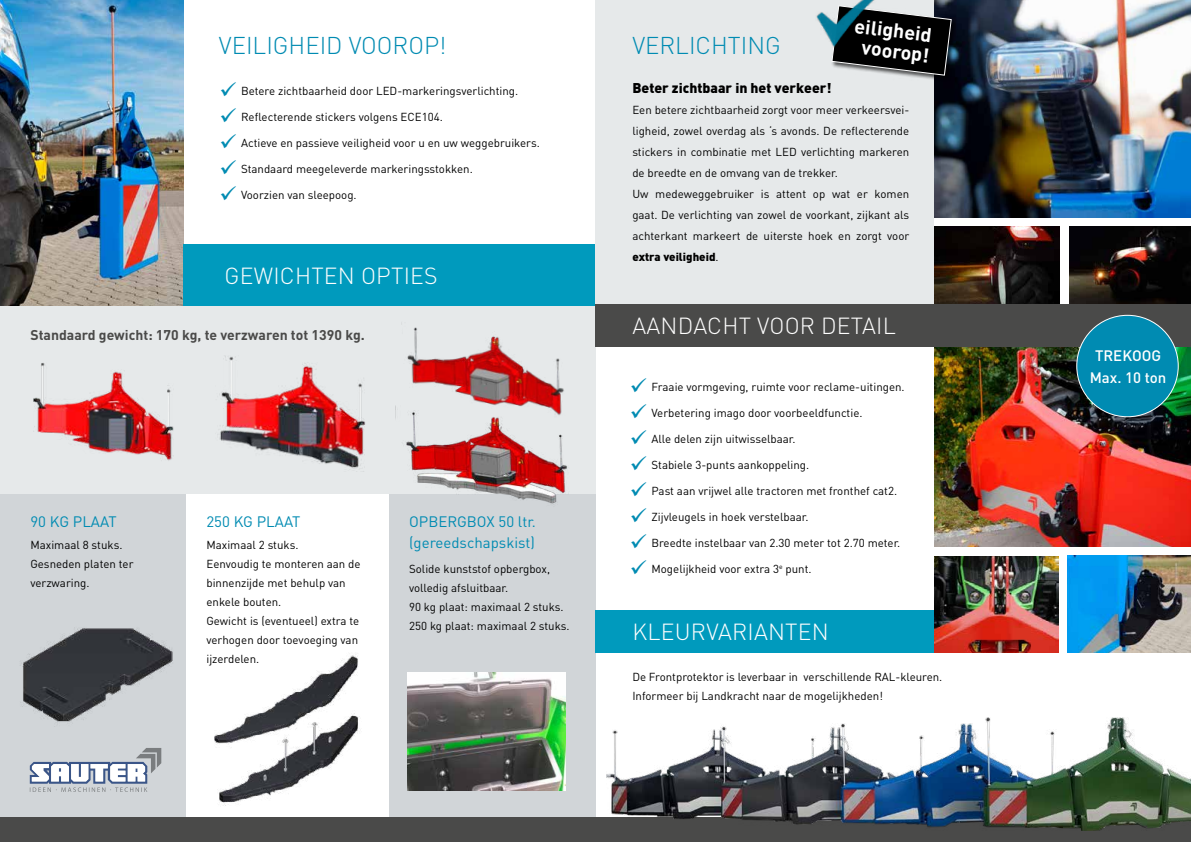
<style>
.page{position:relative;width:1191px;height:842px;background:#fff}
.page>*{position:absolute;margin:0;border:0;box-sizing:border-box;transform-origin:0 0}
.t1{font:300 24px "DIN Pro";color:#008bb2}
.t2{font:300 23px "DIN Pro";letter-spacing:.01em;color:#fff}
.t3{font:700 19.7px/20.5px "DIN Pro";color:#fff;text-align:center}
.t4{font:15px/21px "DIN Pro";color:#008bb2}
.t5{font:500 15px/22px "DIN Pro";color:#fff;text-align:center}
.t6{font:700 14px "DIN Pro";color:#4a4a49}
.t7{font:900 14px "DIN Pro";color:#000}
.t8{font:11.5px/19px "DIN Pro";color:#000}
.s1{color:#008bb2}
.s2{font-weight:900}
</style>
<div class="page">
<div style="left:389px;top:493px;width:206px;height:349px;background:#d1d5d8"></div>
<div style="left:0;top:493px;width:185px;height:334px;background:#d1d5d8"></div>
<div style="left:0;top:818px;width:1191px;height:24px;background:#4a4a49"></div>
<div style="left:595px;top:0;width:339px;height:305px;background:#e6e9ea"></div>
<div style="left:0;top:265px;width:595px;height:228px;background:#e6e9ea"></div>
<img style="left:0;top:0;width:184px;height:306px">
<img style="left:934px;top:226px;width:125px;height:79px">
<img style="left:1069px;top:226px;width:122px;height:79px">
<img style="left:934px;top:0;width:257px;height:217px">
<img style="left:408px;top:672px;width:157px;height:118px">
<img style="left:21px;top:628px;width:152px;height:94px">
<img style="left:934px;top:347px;width:257px;height:199px">
<img style="left:1067px;top:555px;width:124px;height:98px">
<img style="left:934px;top:556px;width:124px;height:97px">
<div style="left:184px;top:244px;width:411px;height:62px;background:#009abd"></div>
<div style="left:595px;top:305px;width:596px;height:42px;background:#4a4a49"></div>
<div style="left:595px;top:610px;width:339px;height:43px;background:#009abd"></div>
<img style="left:33px;top:363px;width:141px;height:98px">
<img style="left:217px;top:356px;width:148px;height:116px">
<img style="left:401px;top:323px;width:163px;height:83px">
<img style="left:395px;top:406px;width:182px;height:98px">
<img style="left:606px;top:717px;width:585px;height:113px">
<div style="left:1076px;top:315px;width:102px;height:102px;background:#008bb2;border-radius:50%"></div>
<div style="left:831px;top:5px;width:127px;height:77px;background:#000;opacity:.66"></div>
<svg style="left:831px;top:5px;width:121px;height:71px;background:#343637"></svg>
<img style="left:816px;top:0;width:66px;height:55px">
<svg style="left:30px;top:748px;width:131px;height:44px"></svg>
<img style="left:268px;top:654px;width:90px;height:56px">
<img style="left:214px;top:710px;width:146px;height:96px">
<h1 class="t1" style="left:219px;top:29px;width:229px">VEILIGHEID VOOROP!</h1>
<h1 class="t1" style="left:632px;top:29px;width:150px">VERLICHTING</h1>
<h3 class="t3" style="left:856px;top:15px;width:79px;rotate:7deg">eiligheid voorop!</h3>
<p class="t8" style="left:219px;top:81px;width:300px"><span class="s1">✓</span> Betere zichtbaarheid door LED-markeringsverlichting.</p>
<p class="t8" style="left:219px;top:107px;width:225px"><span class="s1">✓</span> Reflecterende stickers volgens ECE104.</p>
<p class="t8" style="left:219px;top:133px;width:322px"><span class="s1">✓</span> Actieve en passieve veiligheid voor u en uw weggebruikers.</p>
<p class="t8" style="left:219px;top:159px;width:255px"><span class="s1">✓</span> Standaard meegeleverde markeringsstokken.</p>
<p class="t8" style="left:219px;top:185px;width:139px"><span class="s1">✓</span> Voorzien van sleepoog.</p>
<h2 class="t2" style="left:225px;top:260px;width:214px">GEWICHTEN OPTIES</h2>
<p class="t6" style="left:30px;top:325px;width:336px">Standaard gewicht: 170 kg, te verzwaren tot 1390 kg.</p>
<h3 class="t4" style="left:30px;top:510px;width:88px">90 KG PLAAT</h3>
<h3 class="t4" style="left:206px;top:510px;width:96px">250 KG PLAAT</h3>
<h3 class="t4" style="left:409px;top:510px;width:128px">OPBERGBOX 50 ltr. (gereedschapskist)</h3>
<p class="t8" style="left:30px;top:535px;width:105px">Maximaal 8 stuks.<br>Gesneden platen ter verzwaring.</p>
<p class="t8" style="left:206px;top:535px;width:156px">Maximaal 2 stuks.<br>Eenvoudig te monteren aan de binnenzijde met behulp van enkele bouten.<br>Gewicht is (eventueel) extra te verhogen door toevoeging van ijzerdelen.</p>
<p class="t8" style="left:409px;top:559px;width:162px">Solide kunststof opbergbox, volledig afsluitbaar.<br>90 kg plaat: maximaal 2 stuks.<br>250 kg plaat: maximaal 2 stuks.</p>
<p class="t7" style="left:632px;top:78px;width:201px">Beter zichtbaar in het verkeer!</p>
<p class="t8" style="left:632px;top:99px;width:278px;line-height:21px">Een betere zichtbaarheid zorgt voor meer verkeersvei&shy;ligheid, zowel overdag als ‘s avonds. De reflecterende stickers in combinatie met LED verlichting markeren de breedte en de omvang van de trekker.<br>Uw medeweggebruiker is attent op wat er komen gaat. De verlichting van zowel de voorkant, zijkant als achterkant markeert de uiterste hoek en zorgt voor <span class="s2">extra veiligheid</span>.</p>
<h2 class="t2" style="left:632px;top:311px;width:265px">AANDACHT VOOR DETAIL</h2>
<p class="t8" style="left:630px;top:377px;width:276px"><span class="s1">✓</span> Fraaie vormgeving, ruimte voor reclame-uitingen.</p>
<p class="t8" style="left:630px;top:403px;width:234px"><span class="s1">✓</span> Verbetering imago door voorbeeldfunctie.</p>
<p class="t8" style="left:630px;top:429px;width:167px"><span class="s1">✓</span> Alle delen zijn uitwisselbaar.</p>
<p class="t8" style="left:630px;top:455px;width:181px"><span class="s1">✓</span> Stabiele 3-punts aankoppeling.</p>
<p class="t8" style="left:630px;top:481px;width:269px"><span class="s1">✓</span> Past aan vrijwel alle tractoren met fronthef cat2.</p>
<p class="t8" style="left:630px;top:507px;width:180px"><span class="s1">✓</span> Zijvleugels in hoek verstelbaar.</p>
<p class="t8" style="left:630px;top:533px;width:272px"><span class="s1">✓</span> Breedte instelbaar van 2.30 meter tot 2.70 meter.</p>
<p class="t8" style="left:630px;top:559px;width:183px"><span class="s1">✓</span> Mogelijkheid voor extra 3<sup>e</sup> punt.</p>
<h2 class="t2" style="left:632px;top:616px;width:198px">KLEURVARIANTEN</h2>
<p class="t8" style="left:632px;top:667px;width:311px">De Frontprotektor is leverbaar in verschillende RAL-kleuren.<br>Informeer bij Landkracht naar de mogelijkheden!</p>
<h3 class="t5" style="left:1089px;top:344px;width:78px">TREKOOG<br>Max. 10 ton</h3>
</div>
